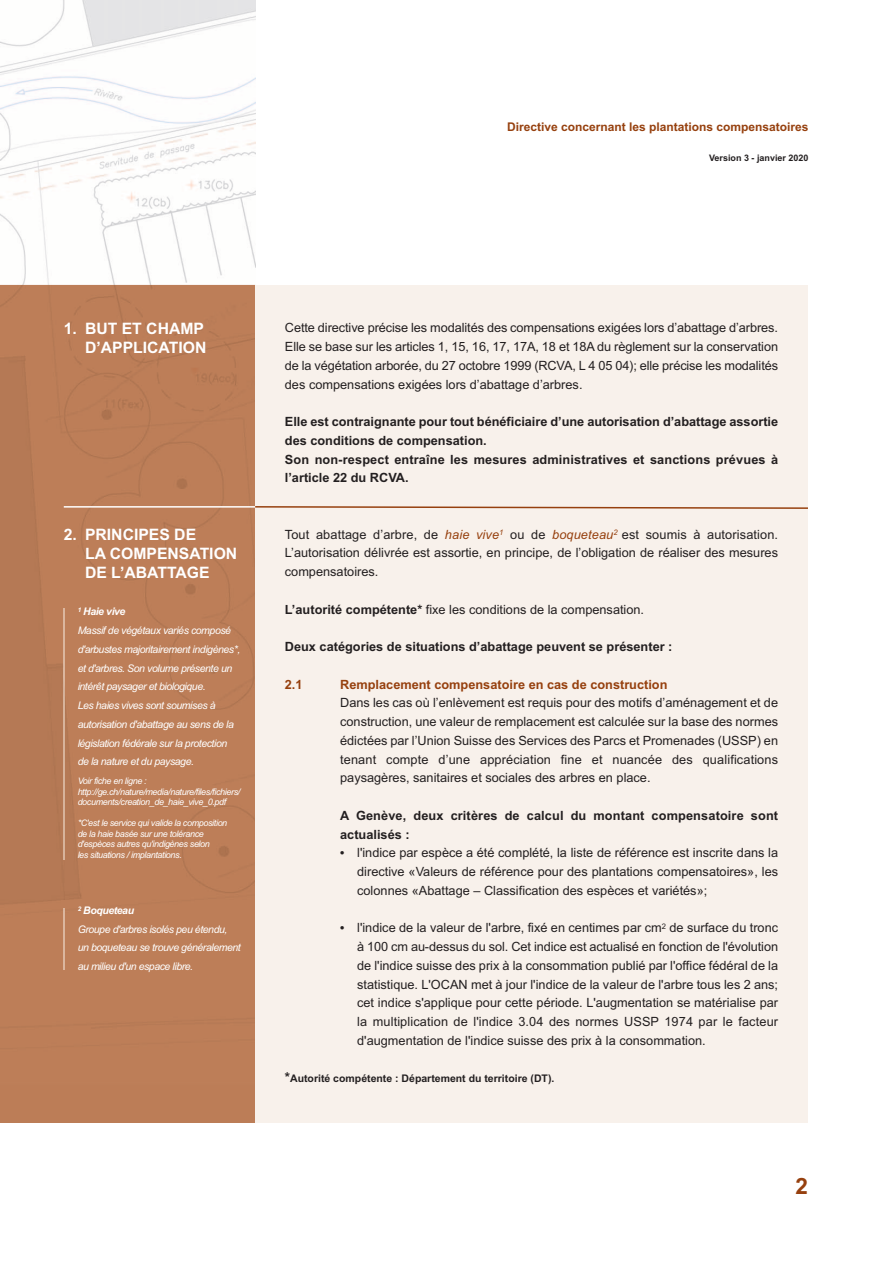
<style>
.page{position:relative;width:893px;height:1263px;background:#fff}
.page>*{position:absolute;margin:0;border:0;box-sizing:border-box;transform-origin:0 0}
.t1{font:700 22.5px "Arial";color:#96400e}
.t2{font:700 15.75px/18.8px "Arial";color:#fff;text-align:right}
.t3{font:12.75px/18.8px "Arial";color:#231f20;text-align:justify}
.t4{font:700 12.75px/18.8px "Arial";color:#231f20}
.t5{font:700 12.75px "Arial";color:#96400e}
.t6{font:700 12px "Arial";color:#96400e}
.t7{font:italic 10.5px/18.8px "Arial";letter-spacing:-.04em;color:#fff}
.t8{font:700 10.5px "Arial";color:#231f20}
.t9{font:italic 9px/10.5px "Arial";letter-spacing:-.04em;color:#fff}
.t10{font:700 9px "Arial";color:#231f20}
.s1{font-weight:700}
.s2{font-style:italic;color:#96400e}
.s3{font-weight:700;font-size:12px}
.s4{font-size:13.5px}
</style>
<div class="page">
<img style="left:0;top:0;width:255px;height:1085px">
<div style="left:0;top:1085px;width:255px;height:38px;background:#bc7d57"></div>
<div style="left:255px;top:285px;width:553px;height:838px;background:#f8f1eb"></div>
<hr style="left:64px;top:506px;width:191px;height:2px;background:#fff">
<svg style="left:254px;top:505px;width:554px;height:5px"></svg>
<img style="left:64px;top:909px;width:1px;height:60px">
<img style="left:63px;top:608px;width:1px;height:251px">
<p class="t6" style="left:507px;top:122px;width:303px">Directive concernant les plantations compensatoires</p>
<p class="t10" style="left:709px;top:154px;width:101px">Version 3 - janvier 2020</p>
<p class="t2" style="left:64px;top:320px;width:144px">1. BUT ET CHAMP<br>D’APPLICATION</p>
<p class="t2" style="left:85px;top:527px;width:154px;text-align:left;text-indent:-21px">2. PRINCIPES DE<br>LA COMPENSATION<br>DE L’ABATTAGE</p>
<p class="t7" style="left:78px;top:603px;width:164px"><sup>1</sup> <span class="s1">Haie vive<br></span>Massif de végétaux variés composé d'arbustes majoritairement indigènes*, et d'arbres. Son volume présente un intérêt paysager et biologique.<br>Les haies vives sont soumises à autorisation d'abattage au sens de la législation fédérale sur la protection de la nature et du paysage.</p>
<p class="t9" style="left:78px;top:776px;width:164px">Voir fiche en ligne : http://ge.ch/nature/media/nature/files/fichiers/ documents/creation_de_haie_vive_0.pdf</p>
<p class="t9" style="left:78px;top:818px;width:151px">*C'est le service qui valide la composition de la haie basée sur une tolérance d'espèces autres qu'indigènes selon<br>les situations / implantations.</p>
<p class="t7" style="left:78px;top:902px;width:165px"><sup>2</sup> <span class="s1">Boqueteau<br></span>Groupe d'arbres isolés peu étendu, un boqueteau se trouve généralement au milieu d'un espace libre.</p>
<p class="t3" style="left:285px;top:320px;width:495px">Cette directive précise les modalités des compensations exigées lors d’abattage d’arbres.<br>Elle se base sur les articles 1, 15, 16, 17, 17A, 18 et 18A du règlement sur la conservation de la végétation arborée, du 27 octobre 1999 (RCVA, L 4 05 04); elle précise les modalités des compensations exigées lors d’abattage d’arbres.</p>
<p class="t4" style="left:285px;top:413px;width:495px">Elle est contraignante pour tout bénéficiaire d’une autorisation d’abattage assortie des conditions de compensation.<br>Son non-respect entraîne les mesures administratives et sanctions prévues à l’article 22 du RCVA.</p>
<p class="t3" style="left:285px;top:526px;width:495px">Tout abattage d’arbre, de <span class="s2">haie vive</span><sup>1</sup> ou de <span class="s2">boqueteau</span><sup>2</sup> est soumis à autorisation.<br>L’autorisation délivrée est assortie, en principe, de l’obligation de réaliser des mesures compensatoires.</p>
<p class="t3" style="left:285px;top:601px;width:361px"><span class="s1">L’autorité compétente*</span> fixe les conditions de la compensation.</p>
<p class="t4" style="left:285px;top:638px;width:389px">Deux catégories de situations d’abattage peuvent se présenter :</p>
<p class="t5" style="left:285px;top:679px;width:19px">2.1</p>
<p class="t5" style="left:340px;top:679px;width:329px">Remplacement compensatoire en cas de construction</p>
<p class="t3" style="left:340px;top:695px;width:439px">Dans les cas où l’enlèvement est requis pour des motifs d’aménagement et de construction, une valeur de remplacement est calculée sur la base des normes édictées par l’Union Suisse des Services des Parcs et Promenades (USSP) en tenant compte d’une appréciation fine et nuancée des qualifications paysagères, sanitaires et sociales des arbres en place.</p>
<p class="t4" style="left:340px;top:807px;width:439px">A Genève, deux critères de calcul du montant compensatoire sont actualisés :</p>
<p class="t3" style="left:357px;top:845px;width:422px;text-indent:-17px"><span class="s3">•</span> l'indice par espèce a été complété, la liste de référence est inscrite dans la directive «Valeurs de référence pour des plantations compensatoires», les colonnes «Abattage – Classification des espèces et variétés»;</p>
<p class="t3" style="left:357px;top:920px;width:422px;text-indent:-17px"><span class="s3">•</span> l'indice de la valeur de l'arbre, fixé en centimes par cm<sup>2</sup> de surface du tronc à 100 cm au-dessus du sol. Cet indice est actualisé en fonction de l'évolution de l'indice suisse des prix à la consommation publié par l'office fédéral de la statistique. L'OCAN met à jour l'indice de la valeur de l'arbre tous les 2 ans; cet indice s'applique pour cette période. L'augmentation se matérialise par la multiplication de l'indice 3.04 des normes USSP 1974 par le facteur d'augmentation de l'indice suisse des prix à la consommation.</p>
<p class="t8" style="left:285px;top:1075px;width:271px"><span class="s4">*</span>Autorité compétente : Département du territoire (DT).</p>
<h1 class="t1" style="left:795px;top:1178px;width:14px">2</h1>
</div>
